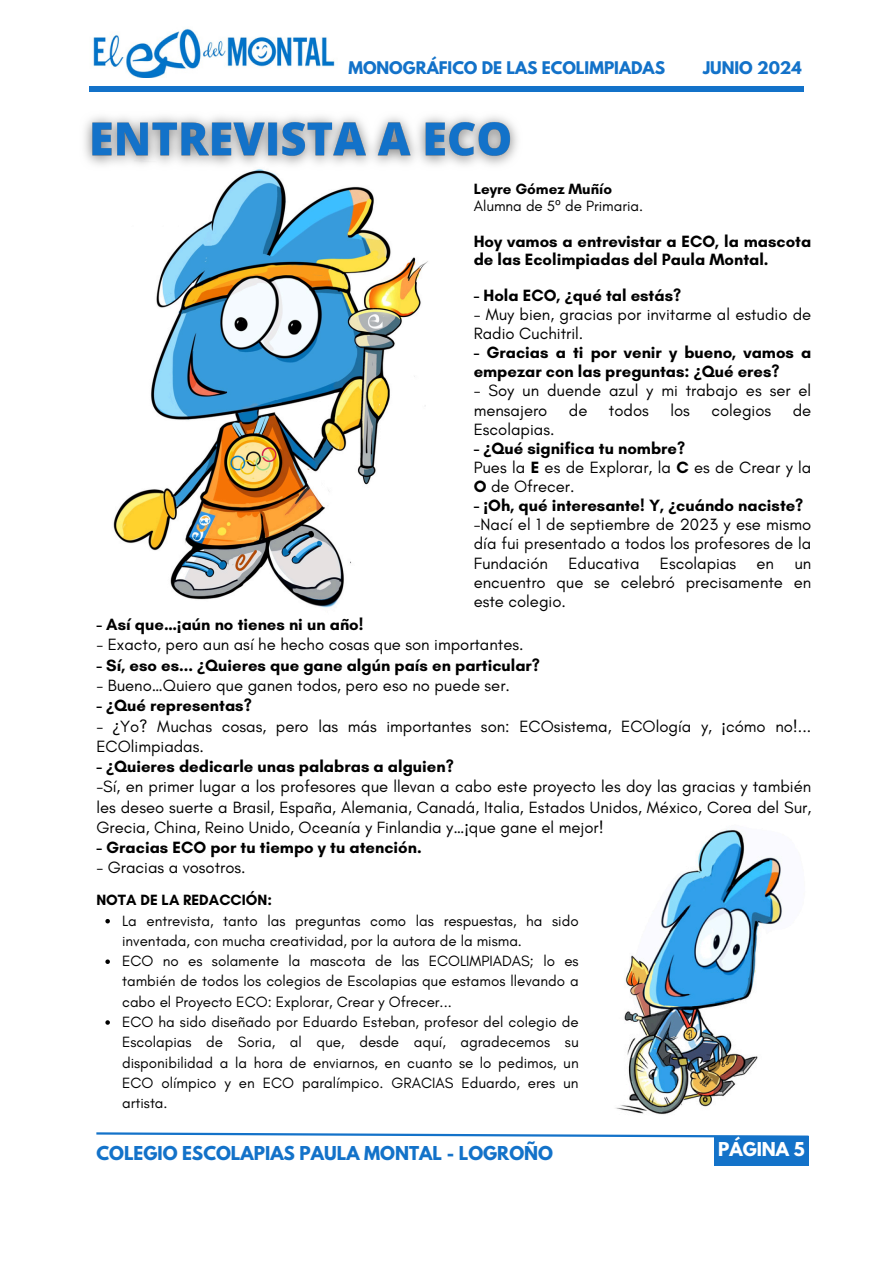
<style>
.page{position:relative;width:894px;height:1264px;background:#fff}
.page>*{position:absolute;margin:0;border:0;box-sizing:border-box;transform-origin:0 0}
.t1{font:700 16.95px "League Spartan";color:#1372c9}
.t2{font:700 16.95px "League Spartan";color:#fff}
.t3{font:16.65px/19.2px "Glacial Indifference";color:#000}
.t4{font:700 16.65px/18px "Glacial Indifference";color:#000}
.t5{font:700 15.45px "League Spartan";color:#1372c9}
.t6{font:15.15px/20.2px "Glacial Indifference";color:#000;text-align:justify}
.t7{font:700 15.15px "Glacial Indifference";color:#000}
.s1{font-family:"Noto Sans"}
.s2{font-weight:700}
.s3{font-family:"Noto Sans";font-weight:700}
</style>
<div class="page">
<svg style="left:96px;top:1132px;width:713px;height:6px"></svg>
<img style="left:113px;top:176px;width:315px;height:432px">
<img style="left:616px;top:829px;width:166px;height:286px">
<img style="left:84px;top:116px;width:434px;height:60px">
<svg style="left:105px;top:919px;width:5px;height:4px"></svg>
<svg style="left:105px;top:959px;width:5px;height:5px"></svg>
<svg style="left:105px;top:1020px;width:5px;height:4px"></svg>
<div style="left:89px;top:86px;width:715px;height:6px;background:#1372c9"></div>
<img style="left:93px;top:28px;width:242px;height:50px">
<div style="left:714px;top:1136px;width:94px;height:29px;background:#1372c9"></div>
<p class="t5" style="left:348px;top:60px;width:318px">MONOGRÁFICO DE LAS ECOLIMPIADAS</p>
<p class="t5" style="left:702px;top:60px;width:100px">JUNIO 2024</p>
<p class="t7" style="left:473px;top:179px;width:140px">Leyre Gómez Muñío</p>
<p class="t6" style="left:473px;top:195px;width:171px">Alumna de 5<span class="s1">º</span> de Primaria.</p>
<h3 class="t4" style="left:473px;top:232px;width:339px">Hoy vamos a entrevistar a ECO, la mascota de las Ecolimpiadas del Paula Montal.</h3>
<h4 class="t4" style="left:473px;top:286px;width:209px">- Hola ECO, <span class="s1">¿</span>qué tal estás?</h4>
<h4 class="t3" style="left:473px;top:304px;width:339px">- Muy bien, gracias por invitarme al estudio de<br>Radio Cuchitril.</h4>
<h4 class="t4" style="left:473px;top:343px;width:339px;line-height:19.2px">- Gracias a ti por venir y bueno, vamos a empezar con las preguntas: <span class="s1">¿</span>Qué eres?</h4>
<h4 class="t3" style="left:473px;top:381px;width:339px">- Soy un duende azul y mi trabajo es ser el mensajero</h4>
<h4 class="t3" style="left:568px;top:400px;width:20px">de</h4>
<h4 class="t3" style="left:608px;top:400px;width:41px">todos</h4>
<h4 class="t3" style="left:670px;top:400px;width:21px">los</h4>
<h4 class="t3" style="left:711px;top:400px;width:61px">colegios</h4>
<h4 class="t3" style="left:792px;top:400px;width:20px">de</h4>
<h4 class="t3" style="left:473px;top:419px;width:82px">Escolapias.</h4>
<h4 class="t3" style="left:473px;top:438px;width:339px"><span class="s2">-</span> <span class="s3">¿</span><span class="s2">Qué significa tu nombre?<br></span>Pues la <span class="s2">E</span> es de Explorar, la <span class="s2">C</span> es de Crear y la<br><span class="s2">O</span> de Ofrecer.</h4>
<h4 class="t3" style="left:473px;top:496px;width:339px"><span class="s2">-</span> <span class="s3">¡</span><span class="s2">Oh, qué interesante! Y,</span> <span class="s3">¿</span><span class="s2">cuándo naciste? </span>-Nací el 1 de septiembre de 2023 y ese mismo día fui presentado a todos los profesores de la Fundación Educativa Escolapias en un encuentro que se celebró precisamente en este colegio.</h4>
<p class="t4" style="left:96px;top:615px;width:268px">- Así que…<span class="s1">¡</span>aún no tienes ni un año!</p>
<p class="t3" style="left:96px;top:635px;width:428px">- Exacto, pero aun así he hecho cosas que son importantes.</p>
<p class="t4" style="left:96px;top:656px;width:445px">- Sí, eso es... <span class="s1">¿</span>Quieres que gane algún país en particular?</p>
<p class="t3" style="left:96px;top:675px;width:415px">- Bueno…Quiero que ganen todos, pero eso no puede ser.</p>
<p class="t4" style="left:96px;top:696px;width:157px">- <span class="s1">¿</span>Qué representas?</p>
<p class="t3" style="left:96px;top:715px;width:716px;line-height:20.2px">- <span class="s1">¿</span>Yo? Muchas cosas, pero las más importantes son: ECOsistema, ECOlogía y, <span class="s1">¡</span>cómo no!...<br>ECOlimpiadas.</p>
<p class="t3" style="left:96px;top:756px;width:716px;line-height:20.2px"><span class="s2">-</span> <span class="s3">¿</span><span class="s2">Quieres dedicarle unas palabras a alguien?<br></span>-Sí, en primer lugar a los profesores que llevan a cabo este proyecto les doy las gracias y también les deseo suerte a Brasil, España, Alemania, Canadá, Italia, Estados Unidos, México, Corea del Sur, Grecia, China, Reino Unido, Oceanía y Finlandia y…<span class="s1">¡</span>que gane el mejor!</p>
<p class="t4" style="left:96px;top:838px;width:327px">- Gracias ECO por tu tiempo y tu atención.</p>
<p class="t3" style="left:96px;top:857px;width:151px">- Gracias a vosotros.</p>
<h4 class="t7" style="left:96px;top:891px;width:177px">NOTA DE LA REDACCIÓN:</h4>
<p class="t6" style="left:122px;top:910px;width:458px">La entrevista, tanto las preguntas como las respuestas, ha sido inventada, con mucha creatividad, por la autora de la misma.</p>
<h5 class="t6" style="left:122px;top:950px;width:458px">ECO no es solamente la mascota de las ECOLIMPIADAS; lo es también de todos los colegios de Escolapias que estamos llevando a cabo el Proyecto ECO: Explorar, Crear y Ofrecer...</h5>
<p class="t6" style="left:122px;top:1011px;width:458px">ECO ha sido diseñado por Eduardo Esteban, profesor del colegio de Escolapias de Soria, al que, desde aquí, agradecemos su disponibilidad a la hora de enviarnos, en cuanto se lo pedimos, un ECO olímpico y en ECO paralímpico. GRACIAS Eduardo, eres un artista.</p>
<h2 class="t1" style="left:96px;top:1144px;width:458px">COLEGIO ESCOLAPIAS PAULA MONTAL - LOGROÑO</h2>
<h2 class="t2" style="left:718px;top:1140px;width:88px">PÁGINA 5</h2>
</div>
